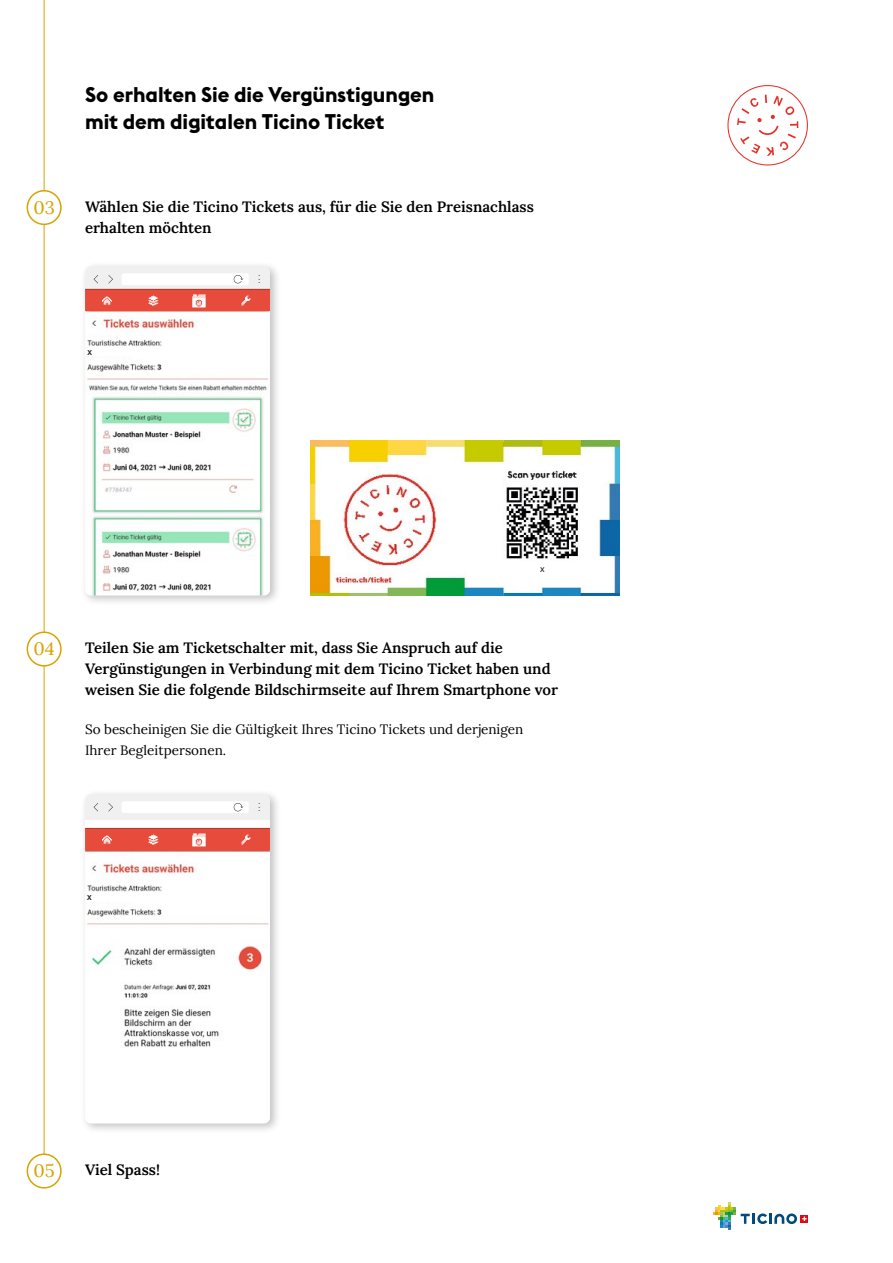
<style>
.page{position:relative;width:893px;height:1263px;background:#fff}
.page>*{position:absolute;margin:0;border:0;box-sizing:border-box;transform-origin:0 0}
.t1{font:700 21px/27px "Euclid Flex";color:#000}
.t2{font:18px "Lora";color:#d6a300}
.t3{font:600 15px/21px "Lora";color:#000}
.t4{font:13.5px/21px "Lora";color:#000}
.t5{font:700 6.9px "Helvetica Neue";color:#222529}
.t6{font:500 6.75px "Euclid Flex";color:#1d1d1c}
</style>
<div class="page">
<svg style="left:727px;top:85px;width:81px;height:81px"></svg>
<div style="left:801px;top:1215px;width:7px;height:7px;background:#e30613"></div>
<svg style="left:713px;top:1202px;width:94px;height:28px"></svg>
<hr style="left:44px;top:0;width:1px;height:1165px;background:#d6a300">
<div style="left:27px;top:191px;width:34px;height:33px;background:#fff;border-radius:50%"></div>
<div style="left:27px;top:190px;width:35px;height:35px;border:2px solid #d6a300;border-radius:50%"></div>
<div style="left:27px;top:632px;width:34px;height:34px;background:#fff;border-radius:50%"></div>
<div style="left:27px;top:631px;width:35px;height:35px;border:2px solid #d6a300;border-radius:50%"></div>
<div style="left:27px;top:1154px;width:34px;height:34px;background:#fff;border-radius:50%"></div>
<div style="left:27px;top:1153px;width:35px;height:35px;border:2px solid #d6a300;border-radius:50%"></div>
<img style="left:311px;top:440px;width:309px;height:155px">
<div style="left:79px;top:261px;width:203px;height:345px;background:#000;opacity:.25"></div>
<img style="left:85px;top:311px;width:185px;height:284px">
<div style="left:79px;top:789px;width:203px;height:345px;background:#000;opacity:.25"></div>
<svg style="left:85px;top:820px;width:185px;height:8px"></svg>
<img style="left:85px;top:851px;width:185px;height:272px">
<svg style="left:85px;top:794px;width:185px;height:26px"></svg>
<svg style="left:85px;top:266px;width:185px;height:22px"></svg>
<img style="left:85px;top:288px;width:185px;height:23px">
<img style="left:85px;top:828px;width:185px;height:23px">
<div style="left:507px;top:561px;width:71px;height:19px;background:#fff"></div>
<div style="left:87px;top:892px;width:59px;height:10px;background:#fff"></div>
<div style="left:87px;top:347px;width:59px;height:9px;background:#fff"></div>
<p class="t2" style="left:33px;top:194px;width:23px">03</p>
<h1 class="t1" style="left:85px;top:81px;width:351px">So erhalten Sie die Vergünstigungen mit dem digitalen Ticino Ticket</h1>
<p class="t3" style="left:85px;top:195px;width:450px">Wählen Sie die Ticino Tickets aus, für die Sie den Preisnachlass erhalten möchten</p>
<p class="t5" style="left:87px;top:347px;width:6px">X</p>
<p class="t2" style="left:33px;top:635px;width:23px">04</p>
<p class="t6" style="left:540px;top:566px;width:6px">X</p>
<p class="t3" style="left:85px;top:636px;width:474px">Teilen Sie am Ticketschalter mit, dass Sie Anspruch auf die<br>Vergünstigungen in Verbindung mit dem Ticino Ticket haben und weisen Sie die folgende Bildschirmseite auf Ihrem Smartphone vor</p>
<p class="t4" style="left:85px;top:718px;width:440px">So bescheinigen Sie die Gültigkeit Ihres Ticino Tickets und derjenigen<br>Ihrer Begleitpersonen.</p>
<p class="t5" style="left:87px;top:892px;width:6px">X</p>
<p class="t2" style="left:33px;top:1157px;width:23px">05</p>
<p class="t3" style="left:85px;top:1158px;width:76px">Viel Spass!</p>
</div>
